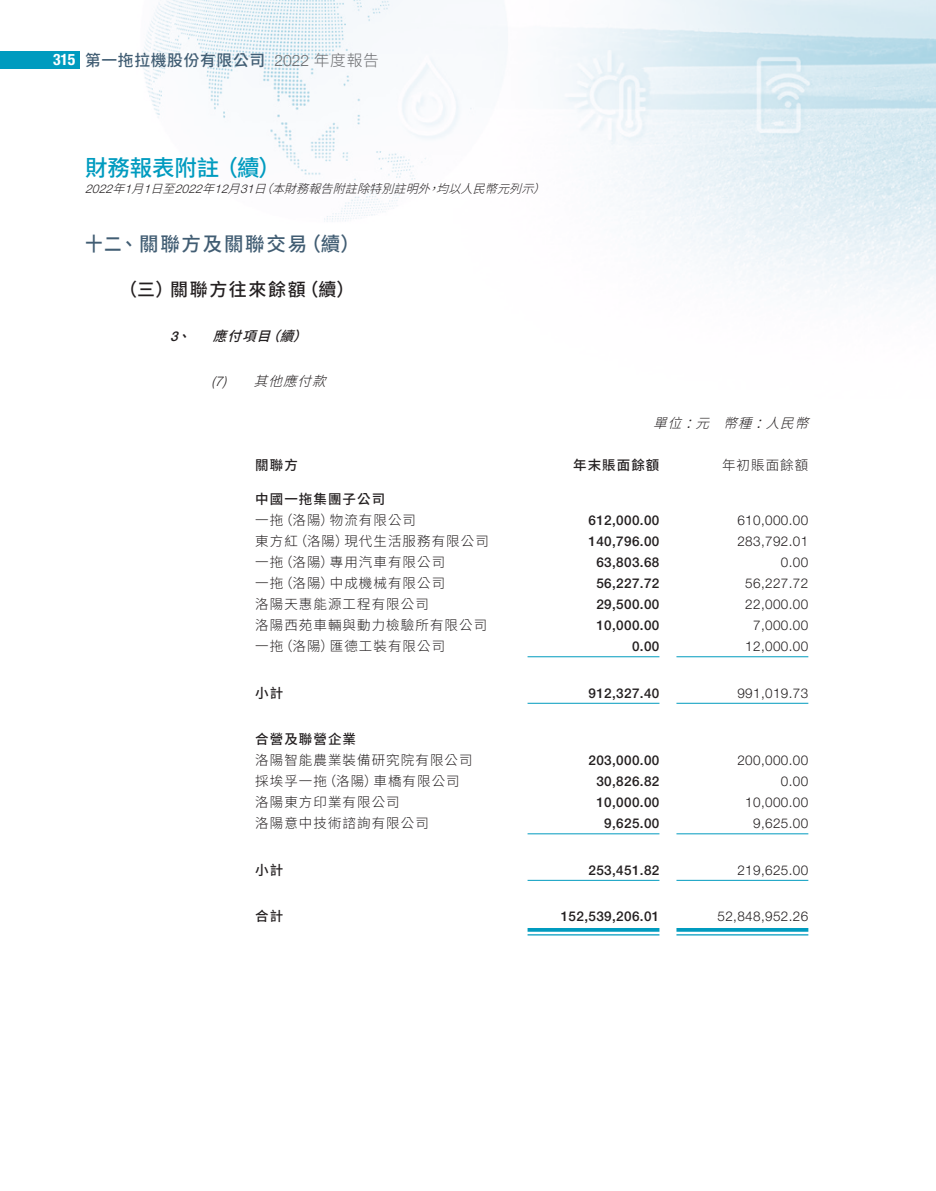
<style>
.page{position:relative;width:936px;height:1191px;background:#fff}
.page>*{position:absolute;margin:0;border:0;box-sizing:border-box;transform-origin:0 0}
.t1{font:500 22.5px "Source Han Sans TC";letter-spacing:-.005em;color:#009bbf}
.Heading_1{font:500 19.5px "Source Han Sans TC";letter-spacing:.09em;color:#415d73;scale:.9 1}
.Heading_1-2{font:500 19.5px "Source Han Sans TC";letter-spacing:.09em;color:#415d73}
.Heading_2{font:500 18px "Source Han Sans TC";letter-spacing:.09em;color:#231f20}
.t2{font:500 15.75px "Source Han Sans TC";letter-spacing:.045em;color:#415d73}
.t3{font:300 15.75px "Helvetica Neue LT Std";color:#6c6d70}
.t4{font:700 condensed 15.75px "Helvetica Neue LT Std";color:#fff}
.Body_Text{font:300 13.5px "Source Han Sans TC";letter-spacing:.08em;color:#231f20}
.Body_Text-2{font:500 13.5px "Helvetica Neue LT Std";letter-spacing:.03em;color:#231f20}
.Body_Text-3{font:300 13.5px "Helvetica Neue LT Std";letter-spacing:.03em;color:#231f20}
.Body_Text-4{font:500 13.5px "Source Han Sans TC";letter-spacing:.08em;color:#231f20}
.Heading_3{font:italic 500 13.5px "Source Han Sans TC";color:#231f20}
.Body_Text-5{font:italic 300 13.5px "Source Han Sans TC";color:#231f20}
.Heading_4{font:italic 300 13.5px "Source Han Sans TC";color:#231f20}
.Heading_4-2{font:italic 300 13.5px "Helvetica Neue LT Std";color:#231f20}
.t5{font:italic 300 12px "Source Han Sans TC";color:#231f20}
.t6{font:italic 300 12px "Helvetica Neue LT Std";color:#231f20}
.s1{font-family:"Source Han Sans TC"}
.s2{font-family:"Helvetica Neue LT Std"}
</style>
<div class="page">
<img style="left:0;top:0;width:935px;height:936px">
<div style="left:0;top:51px;width:80px;height:17px;background:#009bbf"></div>
<hr style="left:527px;top:656px;width:132px;height:1px;background:#009bbf">
<hr style="left:676px;top:656px;width:132px;height:1px;background:#009bbf">
<hr style="left:527px;top:703px;width:132px;height:1px;background:#009bbf">
<hr style="left:676px;top:703px;width:132px;height:1px;background:#009bbf">
<hr style="left:527px;top:833px;width:132px;height:1px;background:#009bbf">
<hr style="left:676px;top:833px;width:132px;height:1px;background:#009bbf">
<hr style="left:527px;top:880px;width:132px;height:1px;background:#009bbf">
<hr style="left:676px;top:880px;width:132px;height:1px;background:#009bbf">
<hr style="left:527px;top:928px;width:132px;height:3px;background:#009bbf">
<hr style="left:527px;top:934px;width:132px;height:1px;background:#009bbf">
<hr style="left:676px;top:928px;width:132px;height:3px;background:#009bbf">
<hr style="left:676px;top:934px;width:132px;height:1px;background:#009bbf">
<svg style="left:757px;top:419px;width:4px;height:9px"></svg>
<svg style="left:687px;top:419px;width:4px;height:9px"></svg>
<p class="t4" style="left:53px;top:50px;width:24px">315</p>
<p class="t2" style="left:85px;top:51px;width:182px">第一拖拉機股份有限公司</p>
<p class="t3" style="left:274px;top:50px;width:106px">2022 <span class="s1">年度報告</span></p>
<h1 class="t1" style="left:85px;top:155px;width:136px">財務報表附註</h1>
<h1 class="t1" style="left:215px;top:155px;width:67px">（續(</h1>
<p class="t5" style="left:202px;top:182px;width:81px">年月 （日</p>
<p class="t5" style="left:533px;top:182px;width:23px">(</p>
<p class="t5" style="left:272px;top:182px;width:169px">本財務報告附註除特別註明外</p>
<p class="t5" style="left:112px;top:182px;width:23px">年</p>
<p class="t5" style="left:436px;top:182px;width:108px">均以人民幣元列示</p>
<p class="t5" style="left:124px;top:182px;width:30px">月<span class="s2">1</span></p>
<p class="t5" style="left:150px;top:182px;width:35px">日至</p>
<p class="t6" style="left:85px;top:182px;width:32px">2022</p>
<p class="t6" style="left:175px;top:182px;width:32px">2022</p>
<p class="t6" style="left:214px;top:182px;width:19px">12</p>
<p class="t6" style="left:240px;top:182px;width:19px">31</p>
<p class="t6" style="left:143px;top:182px;width:12px">1</p>
<p class="t5" style="left:427px;top:182px;width:23px">，</p>
<p class="Heading_1" style="left:85px;top:233px;width:248px">十二、關聯方及關聯交易</p>
<p class="Heading_1-2" style="left:301px;top:233px;width:60px">（續(</p>
<p class="Heading_2" style="left:119px;top:279px;width:56px">（三）</p>
<p class="Heading_2" style="left:300px;top:279px;width:56px">（續(</p>
<p class="Heading_2" style="left:170px;top:279px;width:137px">關聯方往來餘額</p>
<p class="Heading_3" style="left:170px;top:328px;width:32px">、<span class="s2">3</span></p>
<p class="Heading_3" style="left:266px;top:328px;width:52px">（(</p>
<p class="Heading_3" style="left:213px;top:328px;width:92px">應付項目續</p>
<p class="Heading_4-2" style="left:211px;top:373px;width:17px">7(</p>
<p class="Heading_4-2" style="left:223px;top:373px;width:5px">)</p>
<p class="Heading_4" style="left:254px;top:373px;width:84px">其他應付款</p>
<p class="Body_Text-4" style="left:255px;top:457px;width:44px">關聯方</p>
<p class="Body_Text-4" style="left:255px;top:491px;width:131px">中國一拖集團子公司</p>
<p class="Body_Text" style="left:279px;top:512px;width:56px">（洛陽）</p>
<p class="Body_Text" style="left:255px;top:512px;width:30px">一拖</p>
<p class="Body_Text" style="left:330px;top:512px;width:88px">物流有限公司</p>
<p class="Body_Text" style="left:294px;top:533px;width:56px">（洛陽）</p>
<p class="Body_Text" style="left:255px;top:533px;width:44px">東方紅</p>
<p class="Body_Text" style="left:344px;top:533px;width:146px">現代生活服務有限公司</p>
<p class="Body_Text" style="left:279px;top:554px;width:56px">（洛陽）</p>
<p class="Body_Text" style="left:255px;top:554px;width:30px">一拖</p>
<p class="Body_Text" style="left:330px;top:554px;width:117px">專用汽車有限公司</p>
<p class="Body_Text" style="left:279px;top:575px;width:56px">（洛陽）</p>
<p class="Body_Text" style="left:255px;top:575px;width:30px">一拖</p>
<p class="Body_Text" style="left:330px;top:575px;width:117px">中成機械有限公司</p>
<p class="Body_Text" style="left:255px;top:596px;width:175px">洛陽天惠能源工程有限公司</p>
<p class="Body_Text" style="left:255px;top:617px;width:233px">洛陽西苑車輛與動力檢驗所有限公司</p>
<p class="Body_Text" style="left:279px;top:638px;width:56px">（洛陽）</p>
<p class="Body_Text" style="left:330px;top:638px;width:117px">匯德工裝有限公司</p>
<p class="Body_Text" style="left:255px;top:638px;width:30px">一拖</p>
<p class="Body_Text-4" style="left:255px;top:685px;width:30px">小計</p>
<p class="Body_Text-4" style="left:255px;top:731px;width:102px">合營及聯營企業</p>
<p class="Body_Text" style="left:255px;top:752px;width:219px">洛陽智能農業裝備研究院有限公司</p>
<p class="Body_Text" style="left:323px;top:773px;width:56px">（洛陽）</p>
<p class="Body_Text" style="left:255px;top:773px;width:73px">採埃孚一拖</p>
<p class="Body_Text" style="left:373px;top:773px;width:88px">車橋有限公司</p>
<p class="Body_Text" style="left:255px;top:794px;width:146px">洛陽東方印業有限公司</p>
<p class="Body_Text" style="left:255px;top:815px;width:175px">洛陽意中技術諮詢有限公司</p>
<p class="Body_Text-4" style="left:255px;top:862px;width:30px">小計</p>
<p class="Body_Text-4" style="left:255px;top:908px;width:30px">合計</p>
<p class="Body_Text-5" style="left:653px;top:415px;width:167px">單位元幣種人民幣</p>
<p class="Body_Text-4" style="left:573px;top:457px;width:88px">年末賬面餘額</p>
<p class="Body_Text" style="left:722px;top:457px;width:88px">年初賬面餘額</p>
<p class="Body_Text-2" style="left:588px;top:512px;width:72px">612,000.00</p>
<p class="Body_Text-3" style="left:737px;top:512px;width:72px">610,000.00</p>
<p class="Body_Text-2" style="left:588px;top:533px;width:72px">140,796.00</p>
<p class="Body_Text-3" style="left:737px;top:533px;width:72px">283,792.01</p>
<p class="Body_Text-2" style="left:596px;top:554px;width:65px">63,803.68</p>
<p class="Body_Text-3" style="left:780px;top:554px;width:29px">0.00</p>
<p class="Body_Text-2" style="left:596px;top:575px;width:65px">56,227.72</p>
<p class="Body_Text-3" style="left:745px;top:575px;width:65px">56,227.72</p>
<p class="Body_Text-2" style="left:596px;top:596px;width:65px">29,500.00</p>
<p class="Body_Text-3" style="left:745px;top:596px;width:65px">22,000.00</p>
<p class="Body_Text-2" style="left:596px;top:617px;width:65px">10,000.00</p>
<p class="Body_Text-3" style="left:753px;top:617px;width:57px">7,000.00</p>
<p class="Body_Text-2" style="left:632px;top:638px;width:29px">0.00</p>
<p class="Body_Text-3" style="left:745px;top:638px;width:65px">12,000.00</p>
<p class="Body_Text-2" style="left:588px;top:684px;width:72px">912,327.40</p>
<p class="Body_Text-3" style="left:737px;top:684px;width:72px">991,019.73</p>
<p class="Body_Text-2" style="left:588px;top:752px;width:72px">203,000.00</p>
<p class="Body_Text-3" style="left:737px;top:752px;width:72px">200,000.00</p>
<p class="Body_Text-2" style="left:596px;top:773px;width:65px">30,826.82</p>
<p class="Body_Text-3" style="left:780px;top:773px;width:29px">0.00</p>
<p class="Body_Text-2" style="left:596px;top:794px;width:65px">10,000.00</p>
<p class="Body_Text-3" style="left:745px;top:794px;width:65px">10,000.00</p>
<p class="Body_Text-2" style="left:604px;top:815px;width:57px">9,625.00</p>
<p class="Body_Text-3" style="left:753px;top:815px;width:57px">9,625.00</p>
<p class="Body_Text-2" style="left:588px;top:861px;width:72px">253,451.82</p>
<p class="Body_Text-3" style="left:737px;top:861px;width:72px">219,625.00</p>
<p class="Body_Text-2" style="left:560px;top:908px;width:100px">152,539,206.01</p>
<p class="Body_Text-3" style="left:717px;top:908px;width:92px">52,848,952.26</p>
</div>
